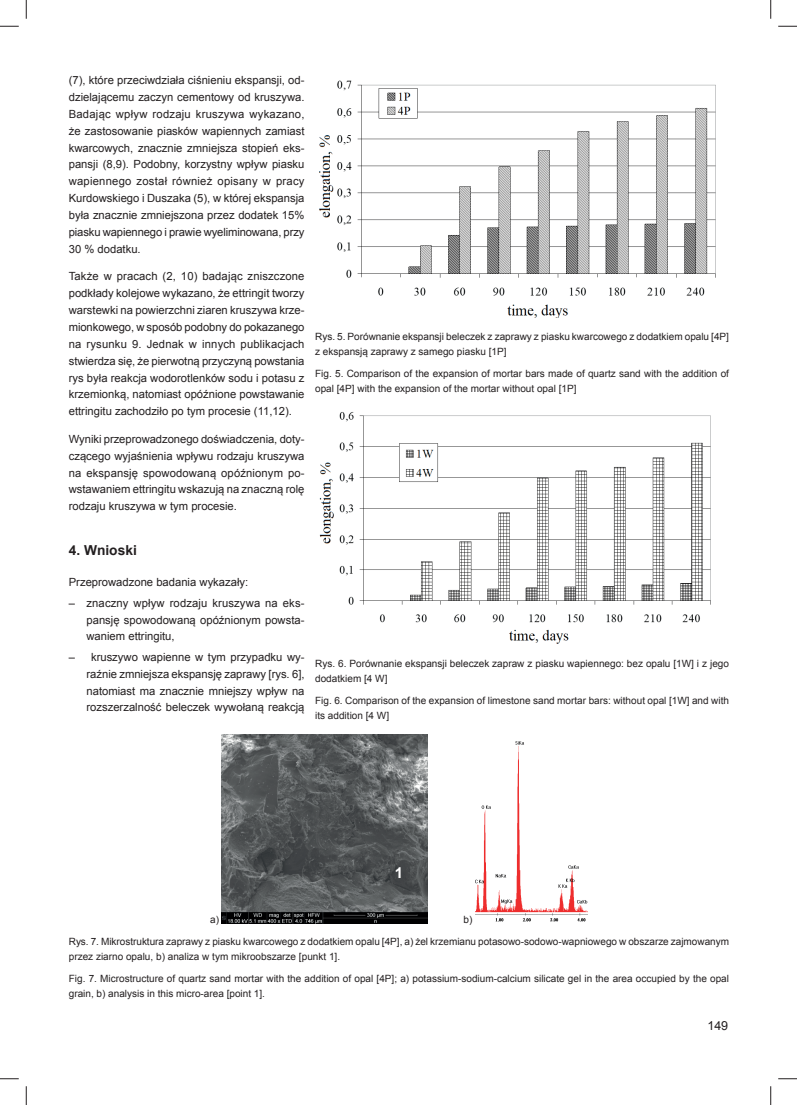
<style>
.page{position:relative;width:797px;height:1105px;background:#fff}
.page>*{position:absolute;margin:0;border:0;box-sizing:border-box;transform-origin:0 0}
.t1{font:700 15px "Arial";color:#fff}
.t2{font:700 13.75px "Arial";color:#231f20}
.t3{font:12.5px "Arial";color:#231f20}
.t4{font:11.25px/16.9px "Arial";color:#231f20;text-align:justify}
.t5{font:10px/15px "Arial";color:#231f20}
</style>
<div class="page">
<img style="left:319px;top:80px;width:397px;height:238px">
<img style="left:319px;top:412px;width:392px;height:232px">
<img style="left:222px;top:734px;width:205px;height:189px">
<img style="left:475px;top:741px;width:112px;height:181px">
<svg style="left:0;top:25px;width:19px;height:2px"></svg>
<svg style="left:778px;top:25px;width:19px;height:2px"></svg>
<svg style="left:0;top:1078px;width:19px;height:1px"></svg>
<svg style="left:778px;top:1078px;width:19px;height:1px"></svg>
<svg style="left:25px;top:0;width:2px;height:19px"></svg>
<svg style="left:25px;top:1086px;width:2px;height:19px"></svg>
<svg style="left:770px;top:0;width:1px;height:19px"></svg>
<svg style="left:770px;top:1086px;width:1px;height:19px"></svg>
<p class="t4" style="left:69px;top:72px;width:237px">(7), które przeciwdziała ciśnieniu ekspansji, od&shy;dzielającemu zaczyn cementowy od kruszywa.<br>Badając wpływ rodzaju kruszywa wykazano, że zastosowanie piasków wapiennych zamiast kwarcowych, znacznie zmniejsza stopień eks&shy;pansji (8,9). Podobny, korzystny wpływ piasku wapiennego został również opisany w pracy Kurdowskiego i Duszaka (5), w której ekspansja była znacznie zmniejszona przez dodatek 15% piasku wapiennego i prawie wyeliminowana, przy 30 % dodatku.</p>
<p class="t4" style="left:69px;top:268px;width:237px">Także w pracach (2, 10) badając zniszczone podkłady kolejowe wykazano, że ettringit tworzy warstewki na powierzchni ziaren kruszywa krze&shy;mionkowego, w sposób podobny do pokazanego na rysunku 9. Jednak w innych publikacjach stwierdza się, że pierwotną przyczyną powstania rys była reakcja wodorotlenków sodu i potasu z krzemionką, natomiast opóźnione powstawanie ettringitu zachodziło po tym procesie (11,12).</p>
<p class="t4" style="left:69px;top:430px;width:237px">Wyniki przeprowadzonego doświadczenia, doty&shy;czącego wyjaśnienia wpływu rodzaju kruszywa na ekspansję spowodowaną opóźnionym po&shy;wstawaniem ettringitu wskazują na znaczną rolę rodzaju kruszywa w tym procesie.</p>
<p class="t2" style="left:69px;top:543px;width:70px">4. Wnioski</p>
<p class="t4" style="left:69px;top:574px;width:181px">Przeprowadzone badania wykazały:</p>
<p class="t4" style="left:86px;top:594px;width:219px;text-indent:-18px">– znaczny wpływ rodzaju kruszywa na eks&shy;pansję spowodowaną opóźnionym powsta&shy;waniem ettringitu,</p>
<p class="t4" style="left:86px;top:648px;width:219px;text-indent:-18px">– kruszywo wapienne w tym przypadku wy&shy;raźnie zmniejsza ekspansję zaprawy [rys. 6], natomiast ma znacznie mniejszy wpływ na rozszerzalność beleczek wywołaną reakcją</p>
<p class="t5" style="left:315px;top:329px;width:415px">Rys. 5. Porównanie ekspansji beleczek z zaprawy z piasku kwarcowego z dodatkiem opalu [4P] z ekspansją zaprawy z samego piasku [1P]</p>
<p class="t5" style="left:315px;top:366px;width:415px">Fig. 5. Comparison of the expansion of mortar bars made of quartz sand with the addition of opal [4P] with the expansion of the mortar without opal [1P]</p>
<p class="t5" style="left:315px;top:656px;width:415px">Rys. 6. Porównanie ekspansji beleczek zapraw z piasku wapiennego: bez opalu [1W] i z jego dodatkiem [4 W]</p>
<p class="t5" style="left:315px;top:693px;width:415px">Fig. 6. Comparison of the expansion of limestone sand mortar bars: without opal [1W] and with its addition [4 W]</p>
<h1 class="t1" style="left:395px;top:864px;width:10px">1</h1>
<p class="t5" style="left:210px;top:912px;width:10px">a)</p>
<p class="t5" style="left:463px;top:912px;width:10px">b)</p>
<p class="t5" style="left:69px;top:934px;width:661px">Rys. 7. Mikrostruktura zaprawy z piasku kwarcowego z dodatkiem opalu [4P], a) żel krzemianu potasowo-sodowo-wapniowego w obszarze zajmowanym przez ziarno opalu, b) analiza w tym mikroobszarze [punkt 1].</p>
<p class="t5" style="left:69px;top:971px;width:661px">Fig. 7. Microstructure of quartz sand mortar with the addition of opal [4P]; a) potassium-sodium-calcium silicate gel in the area occupied by the opal grain, b) analysis in this micro-area [point 1].</p>
<p class="t3" style="left:707px;top:1019px;width:22px">149</p>
</div>
